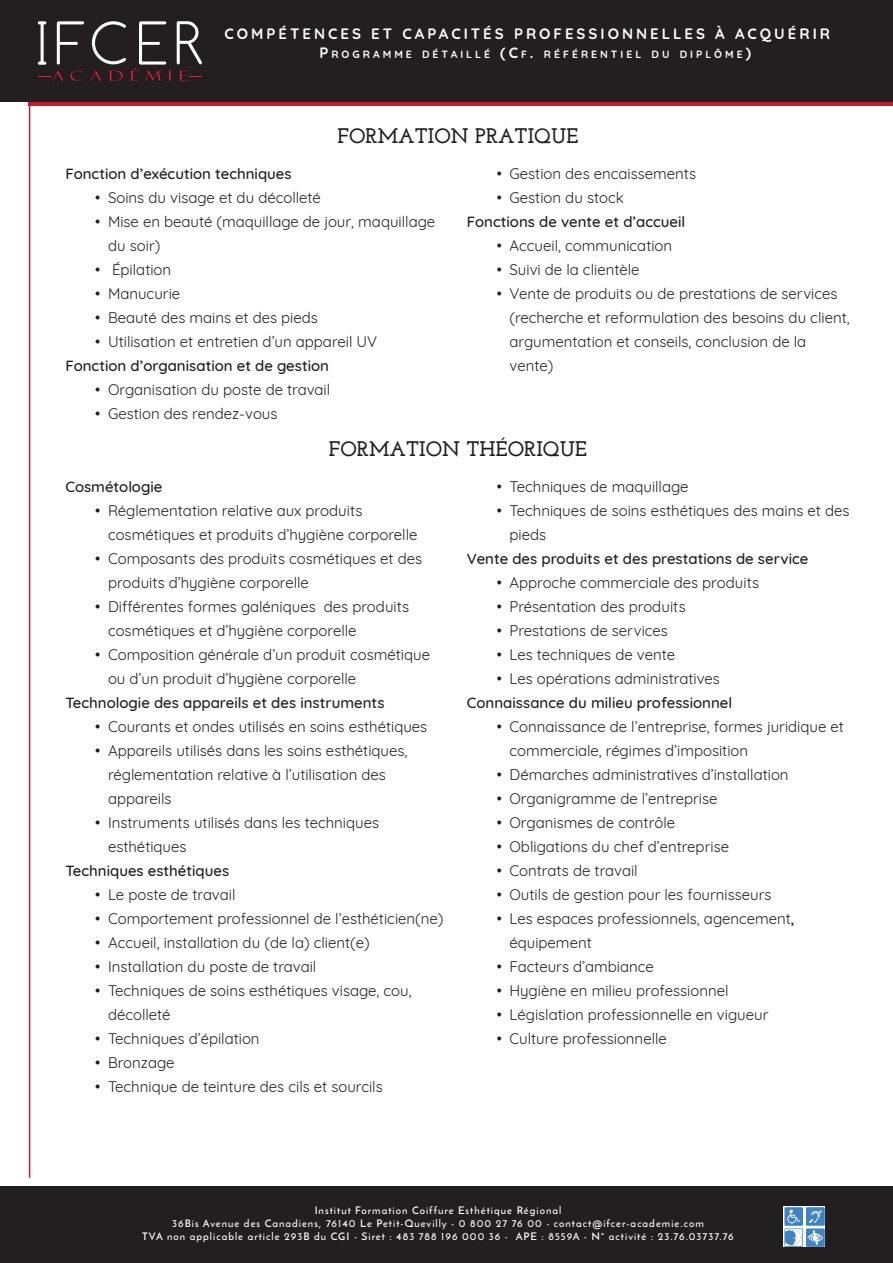
<style>
.page{position:relative;width:893px;height:1263px;background:#fff}
.page>*{position:absolute;margin:0;border:0;box-sizing:border-box;transform-origin:0 0}
.t1{font:700 21px "Josefin Slab";color:#231f20}
.t2{font:15px/24px "Quicksand";color:#231f20}
.t3{font:500 15px "Quicksand";color:#231f20}
.t4{font:700 15px "Quicksand";letter-spacing:.2em;color:#fff}
.t5{font:600 10.5px "Josefin Sans";letter-spacing:.1em;color:#fff}
.t6{font:700 10.5px "Quicksand";letter-spacing:.285em;color:#fff}
.s1{font-size:15px}
.s2{font-weight:500}
</style>
<div class="page">
<hr style="left:29px;top:44px;width:1px;height:1134px;background:#ba1e2d">
<div style="left:29px;top:0;width:864px;height:105px;background:linear-gradient(to right,#ba1e2d,#ba1e2d)"></div>
<div style="left:0;top:0;width:893px;height:101px;background:#231f20"></div>
<svg style="left:38px;top:21px;width:8px;height:44px"></svg>
<svg style="left:57px;top:21px;width:27px;height:44px"></svg>
<svg style="left:70px;top:71px;width:13px;height:10px"></svg>
<svg style="left:38px;top:71px;width:26px;height:10px"></svg>
<svg style="left:90px;top:21px;width:112px;height:60px"></svg>
<div style="left:0;top:1186px;width:893px;height:77px;background:#231f20"></div>
<img style="left:784px;top:1207px;width:41px;height:40px">
<p class="t4" style="left:224px;top:22px;width:607px">COMPÉTENCES ET CAPACITÉS PROFESSIONNELLES À ACQUÉRIR</p>
<p class="t6" style="left:319px;top:45px;width:433px"><span class="s1">P</span> ROGRAMME DÉTAILLÉ <span class="s1">(C</span>F<span class="s1">.</span> RÉFÉRENTIEL DU DIPLÔME<span class="s1">)</span></p>
<p class="t1" style="left:337px;top:124px;width:243px">FORMATION PRATIQUE</p>
<p class="t3" style="left:65px;top:162px;width:228px">Fonction d’exécution techniques</p>
<p class="t2" style="left:95px;top:184px;width:227px">• Soins du visage et du décolleté</p>
<p class="t2" style="left:108px;top:208px;width:329px;text-indent:-13px">• Mise en beauté (maquillage de jour, maquillage du soir)</p>
<p class="t2" style="left:95px;top:256px;width:77px">• Épilation</p>
<p class="t2" style="left:95px;top:280px;width:86px">• Manucurie</p>
<p class="t2" style="left:95px;top:304px;width:224px">• Beauté des mains et des pieds</p>
<p class="t2" style="left:95px;top:328px;width:283px">• Utilisation et entretien d’un appareil UV</p>
<p class="t3" style="left:65px;top:354px;width:265px">Fonction d’organisation et de gestion</p>
<p class="t2" style="left:95px;top:376px;width:237px">• Organisation du poste de travail</p>
<p class="t2" style="left:95px;top:400px;width:184px">• Gestion des rendez-vous</p>
<p class="t2" style="left:497px;top:160px;width:201px">• Gestion des encaissements</p>
<p class="t2" style="left:497px;top:184px;width:129px">• Gestion du stock</p>
<p class="t3" style="left:467px;top:210px;width:220px">Fonctions de vente et d’accueil</p>
<p class="t2" style="left:497px;top:232px;width:177px">• Accueil, communication</p>
<p class="t2" style="left:497px;top:256px;width:144px">• Suivi de la clientèle</p>
<p class="t2" style="left:509px;top:280px;width:342px;text-indent:-13px">• Vente de produits ou de prestations de services (recherche et reformulation des besoins du client, argumentation et conseils, conclusion de la vente)</p>
<p class="t1" style="left:329px;top:436px;width:260px">FORMATION THÉORIQUE</p>
<p class="t3" style="left:65px;top:474px;width:98px">Cosmétologie</p>
<p class="t2" style="left:108px;top:497px;width:311px;text-indent:-13px">• Réglementation relative aux produits cosmétiques et produits d’hygiène corporelle</p>
<p class="t2" style="left:108px;top:545px;width:316px;text-indent:-13px">• Composants des produits cosmétiques et des produits d’hygiène corporelle</p>
<p class="t2" style="left:108px;top:593px;width:303px;text-indent:-13px">• Différentes formes galéniques des produits cosmétiques et d’hygiène corporelle</p>
<p class="t2" style="left:108px;top:641px;width:324px;text-indent:-13px">• Composition générale d’un produit cosmétique ou d’un produit d’hygiène corporelle</p>
<p class="t3" style="left:65px;top:690px;width:321px">Technologie des appareils et des instruments</p>
<p class="t2" style="left:95px;top:713px;width:334px">• Courants et ondes utilisés en soins esthétiques</p>
<p class="t2" style="left:108px;top:737px;width:301px;text-indent:-13px">• Appareils utilisés dans les soins esthétiques, réglementation relative à l’utilisation des appareils</p>
<p class="t2" style="left:108px;top:809px;width:273px;text-indent:-13px">• Instruments utilisés dans les techniques esthétiques</p>
<p class="t3" style="left:65px;top:858px;width:165px">Techniques esthétiques</p>
<p class="t2" style="left:95px;top:881px;width:142px">• Le poste de travail</p>
<p class="t2" style="left:95px;top:905px;width:350px">• Comportement professionnel de l’esthéticien(ne)</p>
<p class="t2" style="left:95px;top:929px;width:276px">• Accueil, installation du (de la) client(e)</p>
<p class="t2" style="left:95px;top:953px;width:223px">• Installation du poste de travail</p>
<p class="t2" style="left:108px;top:977px;width:305px;text-indent:-13px">• Techniques de soins esthétiques visage, cou, décolleté</p>
<p class="t2" style="left:95px;top:1025px;width:166px">• Techniques d’épilation</p>
<p class="t2" style="left:95px;top:1049px;width:81px">• Bronzage</p>
<p class="t2" style="left:95px;top:1073px;width:289px">• Technique de teinture des cils et sourcils</p>
<p class="t2" style="left:497px;top:473px;width:193px">• Techniques de maquillage</p>
<p class="t2" style="left:509px;top:497px;width:341px;text-indent:-13px">• Techniques de soins esthétiques des mains et des pieds</p>
<p class="t3" style="left:467px;top:546px;width:343px">Vente des produits et des prestations de service</p>
<p class="t2" style="left:497px;top:569px;width:264px">• Approche commerciale des produits</p>
<p class="t2" style="left:497px;top:593px;width:190px">• Présentation des produits</p>
<p class="t2" style="left:497px;top:617px;width:173px">• Prestations de services</p>
<p class="t2" style="left:497px;top:641px;width:180px">• Les techniques de vente</p>
<p class="t2" style="left:497px;top:665px;width:225px">• Les opérations administratives</p>
<p class="t3" style="left:467px;top:690px;width:267px">Connaissance du milieu professionnel</p>
<p class="t2" style="left:509px;top:713px;width:336px;text-indent:-13px">• Connaissance de l’entreprise, formes juridique et commerciale, régimes d’imposition</p>
<p class="t2" style="left:497px;top:761px;width:293px">• Démarches administratives d’installation</p>
<p class="t2" style="left:497px;top:785px;width:222px">• Organigramme de l’entreprise</p>
<p class="t2" style="left:497px;top:809px;width:180px">• Organismes de contrôle</p>
<p class="t2" style="left:497px;top:833px;width:234px">• Obligations du chef d’entreprise</p>
<p class="t2" style="left:497px;top:857px;width:142px">• Contrats de travail</p>
<p class="t2" style="left:497px;top:881px;width:276px">• Outils de gestion pour les fournisseurs</p>
<p class="t2" style="left:509px;top:905px;width:286px;text-indent:-13px">• Les espaces professionnels, agencement<span class="s2">, </span>équipement</p>
<p class="t2" style="left:497px;top:953px;width:159px">• Facteurs d’ambiance</p>
<p class="t2" style="left:497px;top:977px;width:233px">• Hygiène en milieu professionnel</p>
<p class="t2" style="left:497px;top:1001px;width:273px">• Législation professionnelle en vigueur</p>
<p class="t2" style="left:497px;top:1025px;width:171px">• Culture professionnelle</p>
<p class="t5" style="left:315px;top:1204px;width:248px">Institut Formation Coiffure Esthétique Régional</p>
<p class="t5" style="left:172px;top:1217px;width:533px">36Bis Avenue des Canadiens, 76140 Le Petit-Quevilly - 0 800 27 76 00 - contact@ifcer-academie.com</p>
<p class="t5" style="left:142px;top:1229px;width:593px">TVA non applicable article 293B du CGI - Siret : 483 788 196 000 36 - APE : 8559A - N° activité : 23.76.03737.76</p>
</div>
